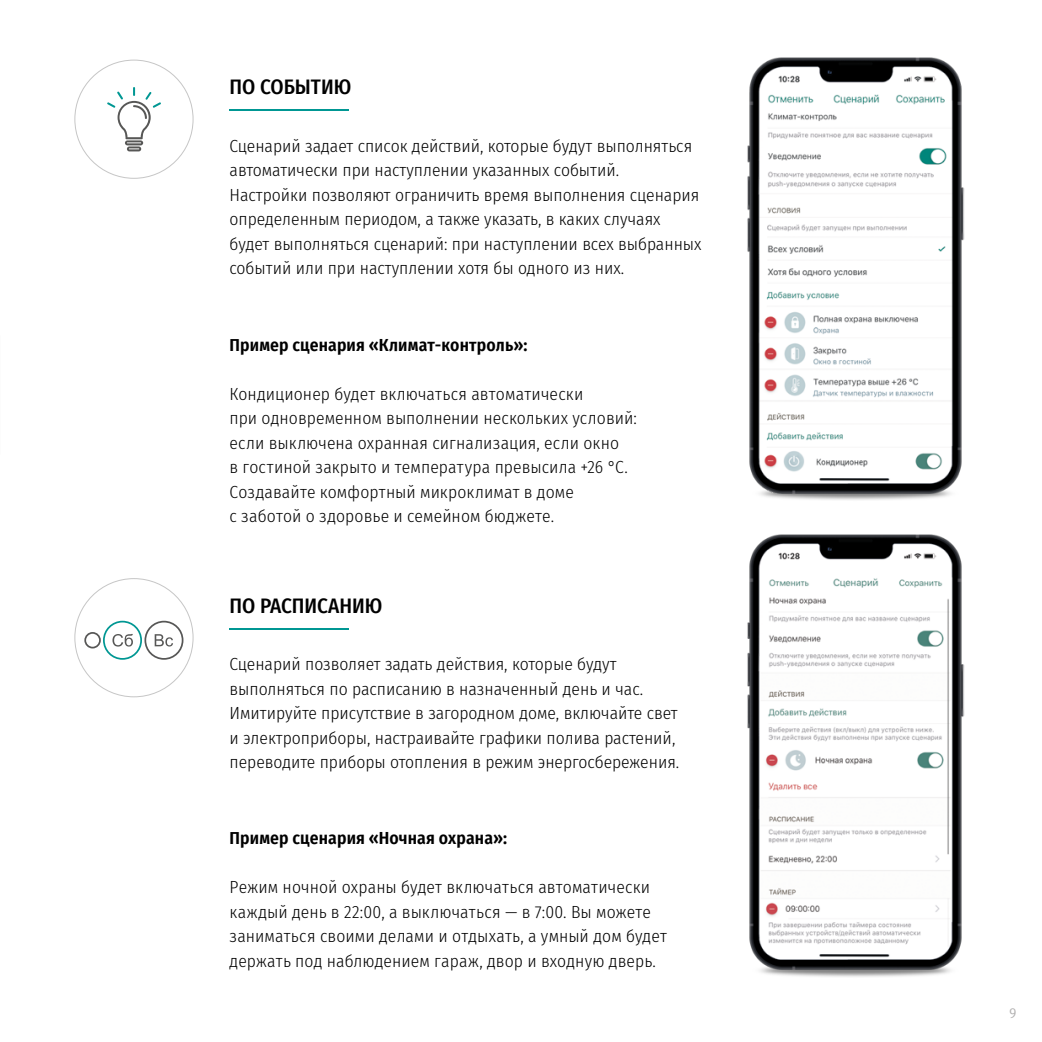
<style>
.page{position:relative;width:1042px;height:1042px;background:#fff}
.page>*{position:absolute;margin:0;border:0;box-sizing:border-box;transform-origin:0 0}
.t1{font:500 21px "Fira Sans Condensed";color:#000}
.t2{font:300 17.5px/24.5px "Fira Sans Condensed";color:#000}
.t3{font:600 17.5px "Fira Sans Condensed";letter-spacing:.01em;color:#000}
.t4{font:14px "Barnaul Grotesk";color:#b3b2b2}
</style>
<div class="page">
<img style="left:760px;top:969px;width:191px;height:8px">
<img style="left:760px;top:493px;width:191px;height:7px">
<div style="left:84px;top:632px;width:17px;height:16px;border:2px solid #575756;border-radius:50%"></div>
<div style="left:103px;top:621px;width:39px;height:39px;border:2px solid #009793;border-radius:50%"></div>
<div style="left:144px;top:621px;width:39px;height:39px;border:2px solid #575756;border-radius:50%"></div>
<svg style="left:112px;top:634px;width:21px;height:12px"></svg>
<svg style="left:155px;top:634px;width:18px;height:12px"></svg>
<svg style="left:127px;top:146px;width:14px;height:5px"></svg>
<svg style="left:107px;top:87px;width:54px;height:62px"></svg>
<hr style="left:229px;top:628px;width:120px;height:1px;background:#009793">
<hr style="left:229px;top:109px;width:120px;height:2px;background:#009793">
<img style="left:747px;top:58px;width:217px;height:435px">
<img style="left:747px;top:534px;width:217px;height:435px">
<p class="t1" style="left:229px;top:70px;width:123px">ПО СОБЫТИЮ</p>
<p class="t2" style="left:229px;top:133px;width:473px">Сценарий задает список действий, которые будут выполняться автоматически при наступлении указанных событий.<br>Настройки позволяют ограничить время выполнения сценария определенным периодом, а также указать, в каких случаях будет выполняться сценарий: при наступлении всех выбранных событий или при наступлении хотя бы одного из них.</p>
<p class="t3" style="left:229px;top:330px;width:299px">Пример сценария «Климат-контроль»:</p>
<p class="t2" style="left:229px;top:381px;width:409px">Кондиционер будет включаться автоматически<br>при одновременном выполнении нескольких условий: если выключена охранная сигнализация, если окно<br>в гостиной закрыто и температура превысила +26 °С.<br>Создавайте комфортный микроклимат в доме<br>с заботой о здоровье и семейном бюджете.</p>
<p class="t1" style="left:229px;top:588px;width:154px">ПО РАСПИСАНИЮ</p>
<p class="t2" style="left:229px;top:652px;width:451px">Сценарий позволяет задать действия, которые будут выполняться по расписанию в назначенный день и час.<br>Имитируйте присутствие в загородном доме, включайте свет и электроприборы, настраивайте графики полива растений, переводите приборы отопления в режим энергосбережения.</p>
<p class="t3" style="left:229px;top:824px;width:279px">Пример сценария «Ночная охрана»:</p>
<p class="t2" style="left:229px;top:875px;width:439px">Режим ночной охраны будет включаться автоматически каждый день в 22:00, а выключаться — в 7:00. Вы можете заниматься своими делами и отдыхать, а умный дом будет держать под наблюдением гараж, двор и входную дверь.</p>
<p class="t4" style="left:1009px;top:1005px;width:8px">9</p>
</div>
